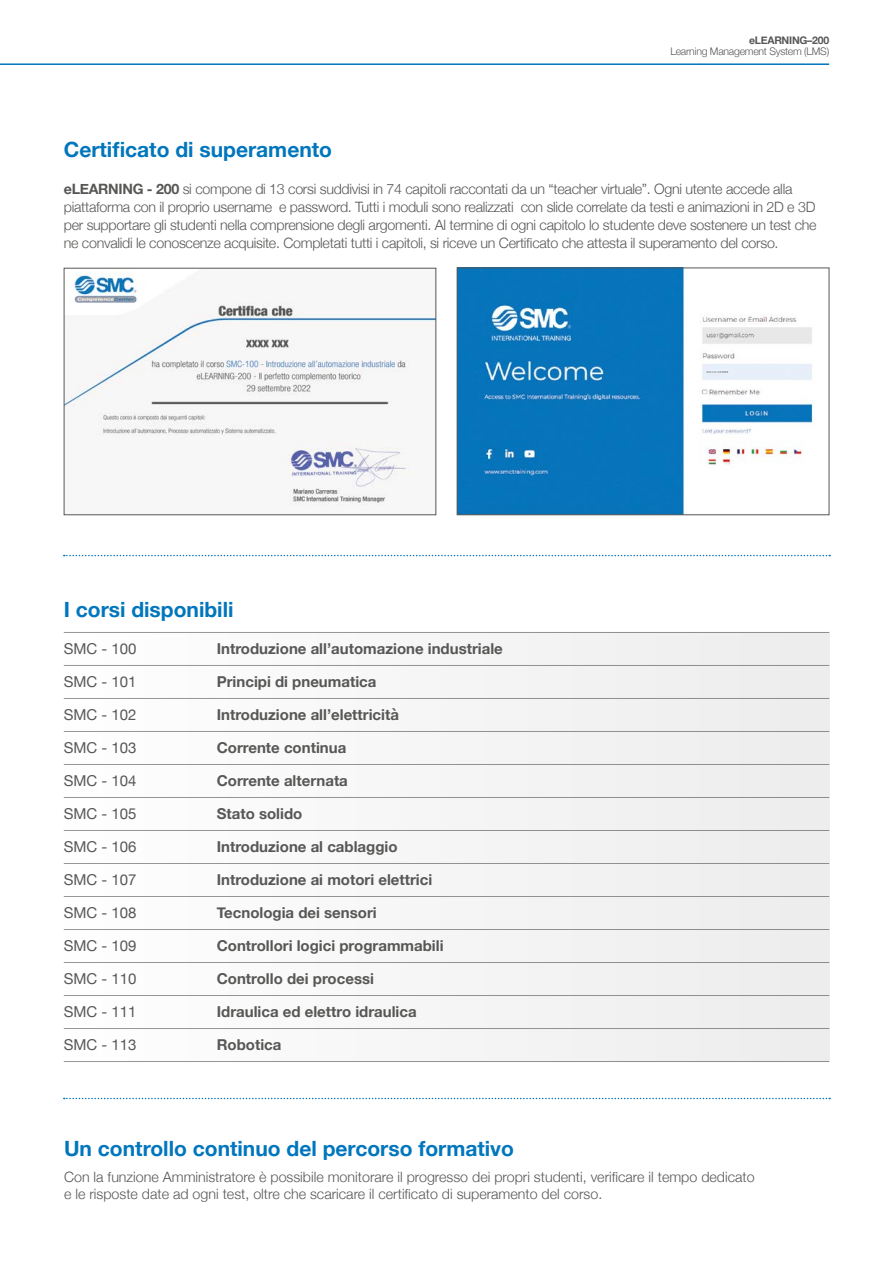
<style>
.page{position:relative;width:893px;height:1263px;background:#fff}
.page>*{position:absolute;margin:0;border:0;box-sizing:border-box;transform-origin:0 0}
.t1{font:700 21px "Helvetica Neue";color:#0076bd}
.t2{font:700 15px "Helvetica Neue";color:#575756}
.t3{font:15px "Helvetica Neue";color:#575756}
.t4{font:300 14.25px/18px "Helvetica Neue";letter-spacing:-.02em;color:#575756}
.t5{font:300 14.25px/17.1px "Helvetica Neue";color:#575756}
.t6{font:300 10.5px "Helvetica Neue";letter-spacing:-.025em;color:#575756}
.t7{font:700 10.5px "Helvetica Neue";letter-spacing:-.025em;color:#575756}
.s1{font-weight:700}
</style>
<div class="page">
<div style="left:63px;top:632px;width:766px;height:430px;background:#f5f5f5"></div>
<hr style="left:64px;top:632px;width:765px;height:1px;background:#999898">
<hr style="left:64px;top:665px;width:765px;height:1px;background:#999898">
<hr style="left:64px;top:698px;width:765px;height:1px;background:#999898">
<hr style="left:64px;top:731px;width:765px;height:1px;background:#999898">
<hr style="left:64px;top:764px;width:765px;height:1px;background:#999898">
<hr style="left:64px;top:797px;width:765px;height:1px;background:#999898">
<hr style="left:64px;top:830px;width:765px;height:1px;background:#999898">
<hr style="left:64px;top:863px;width:765px;height:1px;background:#999898">
<hr style="left:64px;top:896px;width:765px;height:1px;background:#999898">
<hr style="left:64px;top:929px;width:765px;height:1px;background:#999898">
<hr style="left:64px;top:962px;width:765px;height:1px;background:#999898">
<hr style="left:64px;top:995px;width:765px;height:1px;background:#999898">
<hr style="left:64px;top:1028px;width:765px;height:1px;background:#999898">
<hr style="left:64px;top:1061px;width:765px;height:1px;background:#999898">
<hr style="left:0;top:63px;width:829px;height:2px;background:#0076bd">
<svg style="left:64px;top:555px;width:766px;height:1px"></svg>
<svg style="left:64px;top:1098px;width:766px;height:1px"></svg>
<img style="left:459px;top:270px;width:354px;height:243px">
<div style="left:457px;top:268px;width:372px;height:247px;border:1px solid #575756"></div>
<img style="left:66px;top:270px;width:368px;height:235px">
<div style="left:64px;top:268px;width:372px;height:247px;border:1px solid #575756"></div>
<h1 class="t1" style="left:64px;top:133px;width:270px">Certificato di superamento</h1>
<p class="t7" style="left:749px;top:32px;width:82px">eLEARNING–200</p>
<p class="t6" style="left:670px;top:43px;width:160px">Learning Management System (LMS)</p>
<p class="t4" style="left:64px;top:179px;width:754px"><span class="s1">eLEARNING - 200</span> si compone di 13 corsi suddivisi in 74 capitoli raccontati da un “teacher virtuale”. Ogni utente accede alla piattaforma con il proprio username e password. Tutti i moduli sono realizzati con slide correlate da testi e animazioni in 2D e 3D per supportare gli studenti nella comprensione degli argomenti. Al termine di ogni capitolo lo studente deve sostenere un test che ne convalidi le conoscenze acquisite. Completati tutti i capitoli, si riceve un Certificato che attesta il superamento del corso.</p>
<h1 class="t1" style="left:64px;top:592px;width:171px">I corsi disponibili</h1>
<p class="t3" style="left:64px;top:638px;width:74px">SMC - 100</p>
<p class="t2" style="left:217px;top:637px;width:288px">Introduzione all’automazione industriale</p>
<p class="t3" style="left:64px;top:671px;width:74px">SMC - 101</p>
<p class="t2" style="left:217px;top:670px;width:161px">Principi di pneumatica</p>
<p class="t3" style="left:64px;top:704px;width:74px">SMC - 102</p>
<p class="t2" style="left:217px;top:703px;width:184px">Introduzione all’elettricità</p>
<p class="t3" style="left:64px;top:737px;width:74px">SMC - 103</p>
<p class="t2" style="left:217px;top:736px;width:131px">Corrente continua</p>
<p class="t3" style="left:64px;top:770px;width:74px">SMC - 104</p>
<p class="t2" style="left:217px;top:769px;width:133px">Corrente alternata</p>
<p class="t3" style="left:64px;top:803px;width:74px">SMC - 105</p>
<p class="t2" style="left:217px;top:802px;width:87px">Stato solido</p>
<p class="t3" style="left:64px;top:836px;width:74px">SMC - 106</p>
<p class="t2" style="left:217px;top:835px;width:182px">Introduzione al cablaggio</p>
<p class="t3" style="left:64px;top:869px;width:74px">SMC - 107</p>
<p class="t2" style="left:217px;top:868px;width:217px">Introduzione ai motori elettrici</p>
<p class="t3" style="left:64px;top:902px;width:74px">SMC - 108</p>
<p class="t2" style="left:217px;top:901px;width:161px">Tecnologia dei sensori</p>
<p class="t3" style="left:64px;top:935px;width:74px">SMC - 109</p>
<p class="t2" style="left:217px;top:934px;width:228px">Controllori logici programmabili</p>
<p class="t3" style="left:64px;top:968px;width:74px">SMC - 110</p>
<p class="t2" style="left:217px;top:967px;width:159px">Controllo dei processi</p>
<p class="t3" style="left:64px;top:1001px;width:74px">SMC - 111</p>
<p class="t2" style="left:217px;top:1000px;width:201px">Idraulica ed elettro idraulica</p>
<p class="t3" style="left:64px;top:1034px;width:74px">SMC - 113</p>
<p class="t2" style="left:217px;top:1033px;width:66px">Robotica</p>
<h1 class="t1" style="left:64px;top:1132px;width:451px">Un controllo continuo del percorso formativo</h1>
<p class="t5" style="left:64px;top:1167px;width:692px">Con la funzione Amministratore è possibile monitorare il progresso dei propri studenti, verificare il tempo dedicato e le risposte date ad ogni test, oltre che scaricare il certificato di superamento del corso.</p>
</div>
